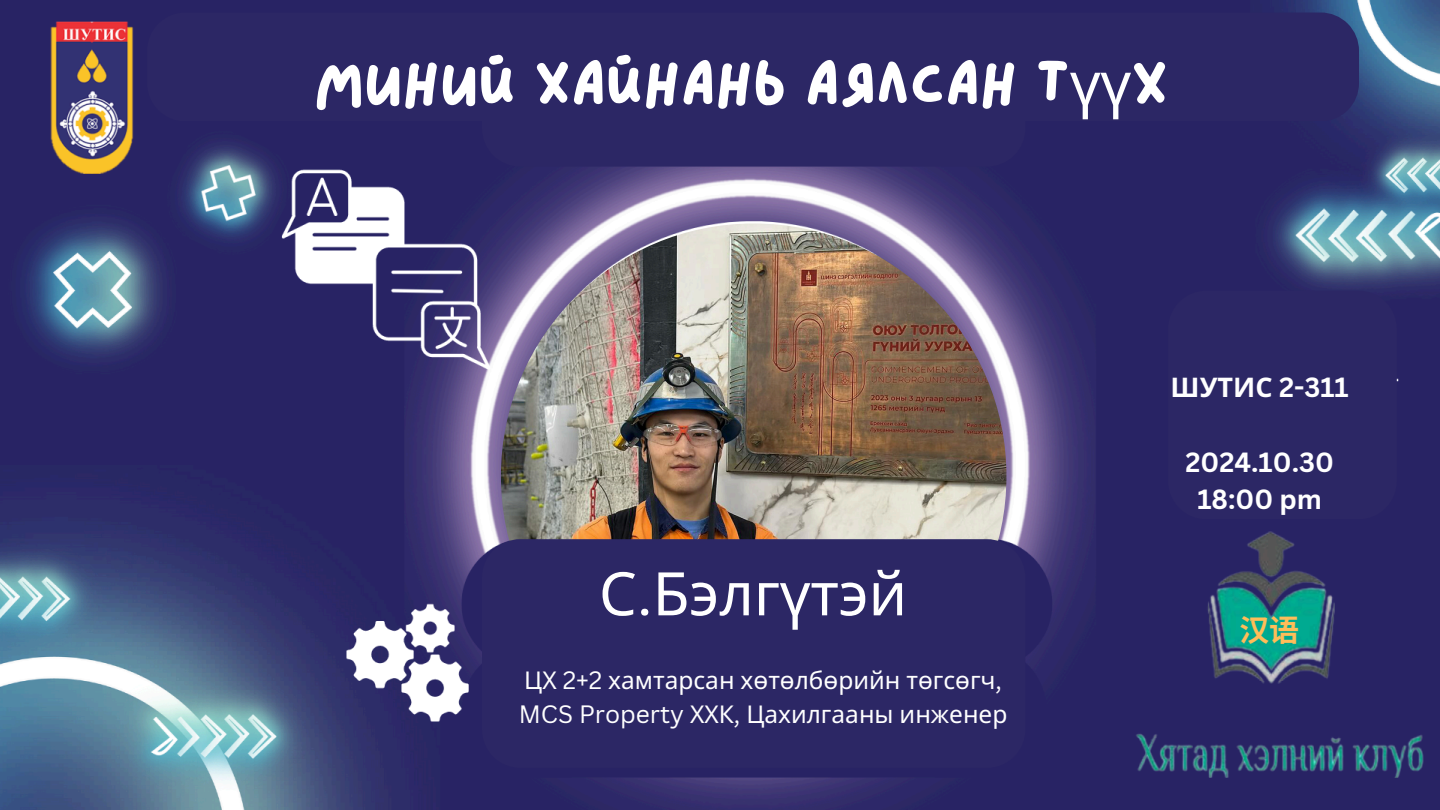
<style>
.page{position:relative;width:1440px;height:810px;background:#fff}
.page>*{position:absolute;margin:0;border:0;box-sizing:border-box;transform-origin:0 0}
.t1{font:60px "Lazydog";color:#fff}
.t2{font:60px "Noto Sans";color:#fff}
.t3{font:700 30px "Noto Sans CJ Ksc";color:#ffbd59}
.t4{font:700 27px/37.5px "Canva Sans";color:#fff;text-align:center}
.t5{font:700 27px "Noto Sans";color:#fff}
.t6{font:24.5px/33.8px "Noto Sans";color:#fff}
.s1{font-family:"Noto Sans"}
.s2{font-family:"Canva Sans"}
</style>
<div class="page">
<img style="left:0;top:0;width:1440px;height:810px">
<img style="left:501px;top:223px;width:505px;height:506px;border-radius:50%">
<div style="left:482px;top:539px;width:543px;height:229px;background:#2c2765"></div>
<div style="left:147px;top:13px;width:1212px;height:108px;background:#2c2765"></div>
<div style="left:482px;top:40px;width:543px;height:127px;background:#2c2765"></div>
<div style="left:1168px;top:291px;width:229px;height:228px;background:#2c2765"></div>
<h3 class="t1" style="left:314px;top:54px;width:856px">Миний Хайнань аялсан т<span class="s1">үү</span>х</h3>
<h2 class="t5" style="left:1171px;top:368px;width:180px">ШУТИС <span class="s2">2-311</span></h2>
<p class="t2" style="left:599px;top:551px;width:310px">С<span class="s2">.</span>Бэлгүтэй</p>
<h1 class="t6" style="left:519px;top:663px;width:490px">ЦХ <span class="s2">2+2</span> хамтарсан хөтөлбөрийн төгсөгч<span class="s2">,<br>MCS Property</span> ХХК<span class="s2">,</span> Цахилгааны инженер</h1>
<h3 class="t4" style="left:1186px;top:443px;width:150px">2024.10.30<br>18:00 pm</h3>
<p class="t3" style="left:1239px;top:606px;width:61px">汉语</p>
</div>
